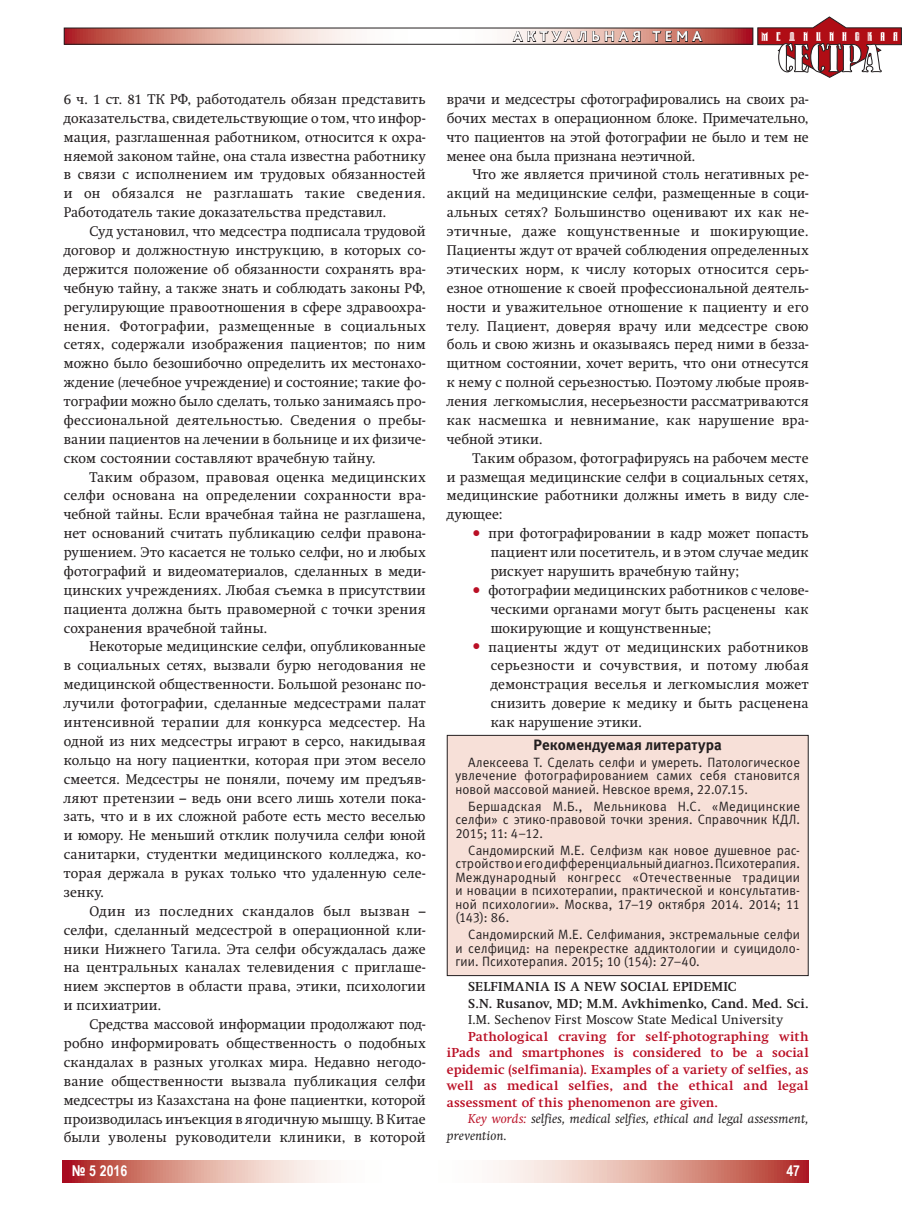
<style>
.page{position:relative;width:915px;height:1212px;background:#fff}
.page>*{position:absolute;margin:0;border:0;box-sizing:border-box;transform-origin:0 0}
.t1{font:700 15px "Meta C";letter-spacing:.005em;color:#231f20}
.t2{font:700 15px "Bliss Pro";letter-spacing:.265em;color:#fff}
.t3{font:700 15px "Arial Narrow";color:#fff}
.t4{font:13.95px/18.9px "Swift C";letter-spacing:.02em;color:#231f20;text-align:justify}
.t5{font:13.5px/13.5px "Meta C";letter-spacing:.01em;color:#231f20;text-align:justify;scale:.96 1}
.t6{font:700 12.75px/16.5px "Swift C";letter-spacing:.01em;color:#ba0f25;text-align:justify}
.t7{font:700 12.75px/16.5px "Swift C";letter-spacing:.015em;color:#231f20}
.t8{font:italic 12.75px/16.5px "Swift C";letter-spacing:.01em;color:#231f20}
.t9{font:12.75px "Swift C";letter-spacing:.005em;color:#231f20}
.s1{font-size:16.5px;color:#ba0f25}
.s2{color:#ba0f25}
</style>
<div class="page">
<div style="left:447px;top:735px;width:360px;height:240px;background:#f7e0d8"></div>
<div style="left:446px;top:735px;width:362px;height:241px;border:1px solid #231f20"></div>
<svg style="left:66px;top:30px;width:685px;height:13px"></svg>
<div style="left:64px;top:28px;width:689px;height:17px;border:1px solid #231f20"></div>
<svg style="left:512px;top:28px;width:128px;height:14px;background:#b39e98"></svg>
<svg style="left:652px;top:28px;width:50px;height:14px"></svg>
<svg style="left:757px;top:17px;width:144px;height:61px"></svg>
<svg style="left:63px;top:1161px;width:745px;height:21px"></svg>
<p class="t2" style="left:513px;top:27px;width:190px">АКТУАЛЬНАЯ ТЕМА</p>
<p class="t4" style="left:64px;top:90px;width:363px">6 ч. 1 ст. 81 ТК РФ, работодатель обязан представить доказательства, свидетельствующие о том, что инфор&shy;мация, разглашенная работником, относится к охра&shy;няемой законом тайне, она стала известна работнику в связи с исполнением им трудовых обязанностей и он обязался не разглашать такие сведения.<br>Работодатель такие доказательства представил.</p>
<p class="t4" style="left:64px;top:222px;width:363px;text-indent:26px">Суд установил, что медсестра подписала трудовой договор и должностную инструкцию, в которых со&shy;держится положение об обязанности сохранять вра&shy;чебную тайну, а также знать и соблюдать законы РФ, регулирующие правоотношения в сфере здравоохра&shy;нения. Фотографии, размещенные в социальных сетях, содержали изображения пациентов; по ним можно было безошибочно определить их местонахо&shy;ждение (лечебное учреждение) и состояние; такие фо&shy;тографии можно было сделать, только занимаясь про&shy;фессиональной деятельностью. Сведения о пребы&shy;вании пациентов на лечении в больнице и их физиче&shy;ском состоянии составляют врачебную тайну.</p>
<p class="t4" style="left:64px;top:467px;width:363px;text-indent:26px">Таким образом, правовая оценка медицинских селфи основана на определении сохранности вра&shy;чебной тайны. Если врачебная тайна не разглашена, нет оснований считать публикацию селфи правона&shy;рушением. Это касается не только селфи, но и любых фотографий и видеоматериалов, сделанных в меди&shy;цинских учреждениях. Любая съемка в присутствии пациента должна быть правомерной с точки зрения сохранения врачебной тайны.</p>
<p class="t4" style="left:64px;top:637px;width:363px;text-indent:26px">Некоторые медицинские селфи, опубликованные в социальных сетях, вызвали бурю негодования не медицинской общественности. Большой резонанс по&shy;лучили фотографии, сделанные медсестрами палат интенсивной терапии для конкурса медсестер. На одной из них медсестры играют в серсо, накидывая кольцо на ногу пациентки, которая при этом весело смеется. Медсестры не поняли, почему им предъяв&shy;ляют претензии – ведь они всего лишь хотели пока&shy;зать, что и в их сложной работе есть место веселью и юмору. Не меньший отклик получила селфи юной санитарки, студентки медицинского колледжа, ко&shy;торая держала в руках только что удаленную селе&shy;зенку.</p>
<p class="t4" style="left:64px;top:901px;width:363px;text-indent:26px">Один из последних скандалов был вызван – селфи, сделанный медсестрой в операционной кли&shy;ники Нижнего Тагила. Эта селфи обсуждалась даже на центральных каналах телевидения с приглаше&shy;нием экспертов в области права, этики, психологии и психиатрии.</p>
<p class="t4" style="left:64px;top:1015px;width:363px;text-indent:26px">Средства массовой информации продолжают под&shy;робно информировать общественность о подобных скандалах в разных уголках мира. Недавно негодо&shy;вание общественности вызвала публикация селфи медсестры из Казахстана на фоне пациентки, которой производилась инъекция в ягодичную мышцу. В Китае были уволены руководители клиники, в которой</p>
<p class="t4" style="left:446px;top:90px;width:363px">врачи и медсестры сфотографировались на своих ра&shy;бочих местах в операционном блоке. Примечательно, что пациентов на этой фотографии не было и тем не менее она была признана неэтичной.</p>
<p class="t4" style="left:446px;top:165px;width:363px;text-indent:26px">Что же является причиной столь негативных ре&shy;акций на медицинские селфи, размещенные в соци&shy;альных сетях? Большинство оценивают их как не&shy;этичные, даже кощунственные и шокирующие.<br>Пациенты ждут от врачей соблюдения определенных этических норм, к числу которых относится серь&shy;езное отношение к своей профессиональной деятель&shy;ности и уважительное отношение к пациенту и его телу. Пациент, доверяя врачу или медсестре свою боль и свою жизнь и оказываясь перед ними в безза&shy;щитном состоянии, хочет верить, что они отнесутся к нему с полной серьезностью. Поэтому любые прояв&shy;ления легкомыслия, несерьезности рассматриваются как насмешка и невнимание, как нарушение вра&shy;чебной этики.</p>
<p class="t4" style="left:446px;top:448px;width:363px;text-indent:26px">Таким образом, фотографируясь на рабочем месте и размещая медицинские селфи в социальных сетях, медицинские работники должны иметь в виду сле&shy;дующее:</p>
<p class="t4" style="left:490px;top:524px;width:319px;text-indent:-18px"><span class="s1">•</span> при фотографировании в кадр может попасть пациент или посетитель, и в этом случае медик рискует нарушить врачебную тайну;</p>
<p class="t4" style="left:490px;top:581px;width:319px;text-indent:-18px"><span class="s1">•</span> фотографии медицинских работников с челове&shy;ческими органами могут быть расценены как шокирующие и кощунственные;</p>
<p class="t4" style="left:490px;top:637px;width:319px;text-indent:-18px"><span class="s1">•</span> пациенты ждут от медицинских работников серьезности и сочувствия, и потому любая демонстрация веселья и легкомыслия может снизить доверие к медику и быть расценена как нарушение этики.</p>
<p class="t1" style="left:533px;top:736px;width:190px">Рекомендуемая литература</p>
<p class="t5" style="left:455px;top:755px;width:360px;text-indent:13px">Алексеева Т. Сделать селфи и умереть. Патологическое увлечение фотографированием самих себя становится новой массовой манией. Невское время, 22.07.15.</p>
<p class="t5" style="left:455px;top:799px;width:360px;text-indent:13px">Бершадская М.Б., Мельникова Н.С. «Медицинские селфи» с этико-правовой точки зрения. Справочник КДЛ.<br>2015; 11: 4–12.</p>
<p class="t5" style="left:455px;top:843px;width:360px;text-indent:13px">Сандомирский М.Е. Селфизм как новое душевное рас&shy;стройство и его дифференциальный диагноз. Психотерапия.<br>Международный конгресс «Отечественные традиции и новации в психотерапии, практической и консультатив&shy;ной психологии». Москва, 17–19 октября 2014. 2014; 11 (143): 86.</p>
<p class="t5" style="left:455px;top:927px;width:360px;text-indent:13px">Сандомирский М.Е. Селфимания, экстремальные селфи и селфицид: на перекрестке аддиктологии и суицидоло&shy;гии. Психотерапия. 2015; 10 (154): 27–40.</p>
<p class="t7" style="left:468px;top:978px;width:342px">SELFIMANIA IS A NEW SOCIAL EPIDEMIC<br>S.N. Rusanov, MD; M.M. Avkhimenko, Cand. Med. Sci.</p>
<p class="t9" style="left:468px;top:1012px;width:316px">I.M. Sechenov First Moscow State Medical University</p>
<p class="t6" style="left:446px;top:1028px;width:363px;text-indent:21px">Pathological craving for self-photographing with iPads and smartphones is considered to be a social epidemic (selfimania). Examples of a variety of selfies, as well as medical selfies, and the ethical and legal assessment of this phenomenon are given.</p>
<p class="t8" style="left:446px;top:1110px;width:363px;text-indent:21px"><span class="s2">Key words:</span> selfies, medical selfies, ethical and legal assessment, prevention.</p>
<p class="t3" style="left:72px;top:1159px;width:57px">№ 5 2016</p>
<p class="t3" style="left:786px;top:1159px;width:15px">47</p>
</div>
